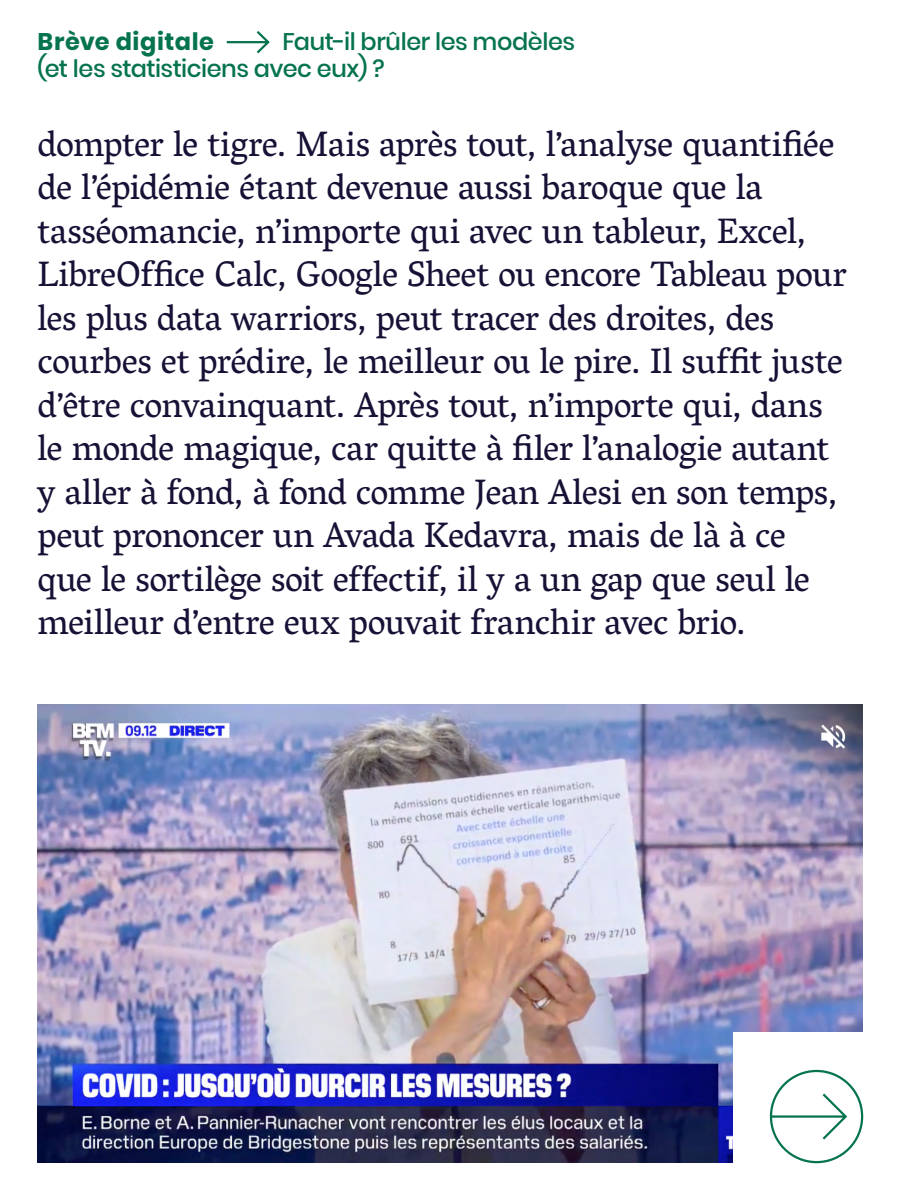
<style>
.page{position:relative;width:900px;height:1200px;background:#fff}
.page>*{position:absolute;margin:0;border:0;box-sizing:border-box;transform-origin:0 0}
.t1{font:36px/43.5px "Vesper Libre";letter-spacing:-.015em;color:#191036}
.t2{font:500 24px/27px "Poppins";letter-spacing:-.02em;color:#05734d}
.t3{font:700 24px "Poppins";letter-spacing:.025em;color:#05734d}
</style>
<div class="page">
<img style="left:38px;top:705px;width:824px;height:457px">
<div style="left:733px;top:1032px;width:167px;height:168px;background:#fff"></div>
<svg style="left:769px;top:1069px;width:95px;height:95px"></svg>
<svg style="left:226px;top:31px;width:44px;height:23px"></svg>
<p class="t3" style="left:38px;top:28px;width:178px">Brève digitale</p>
<p class="t2" style="left:38px;top:29px;width:539px;text-indent:245px">Faut-il brûler les modèles (et les statisticiens avec eux) ?</p>
<p class="t1" style="left:38px;top:122px;width:811px">dompter le tigre. Mais après tout, l’analyse quantifiée de l’épidémie étant devenue aussi baroque que la tasséomancie, n’importe qui avec un tableur, Excel, LibreOffice Calc, Google Sheet ou encore Tableau pour les plus data warriors, peut tracer des droites, des courbes et prédire, le meilleur ou le pire. Il suffit juste d’être convainquant. Après tout, n’importe qui, dans le monde magique, car quitte à filer l’analogie autant y aller à fond, à fond comme Jean Alesi en son temps, peut prononcer un Avada Kedavra, mais de là à ce que le sortilège soit effectif, il y a un gap que seul le meilleur d’entre eux pouvait franchir avec brio.</p>
</div>
